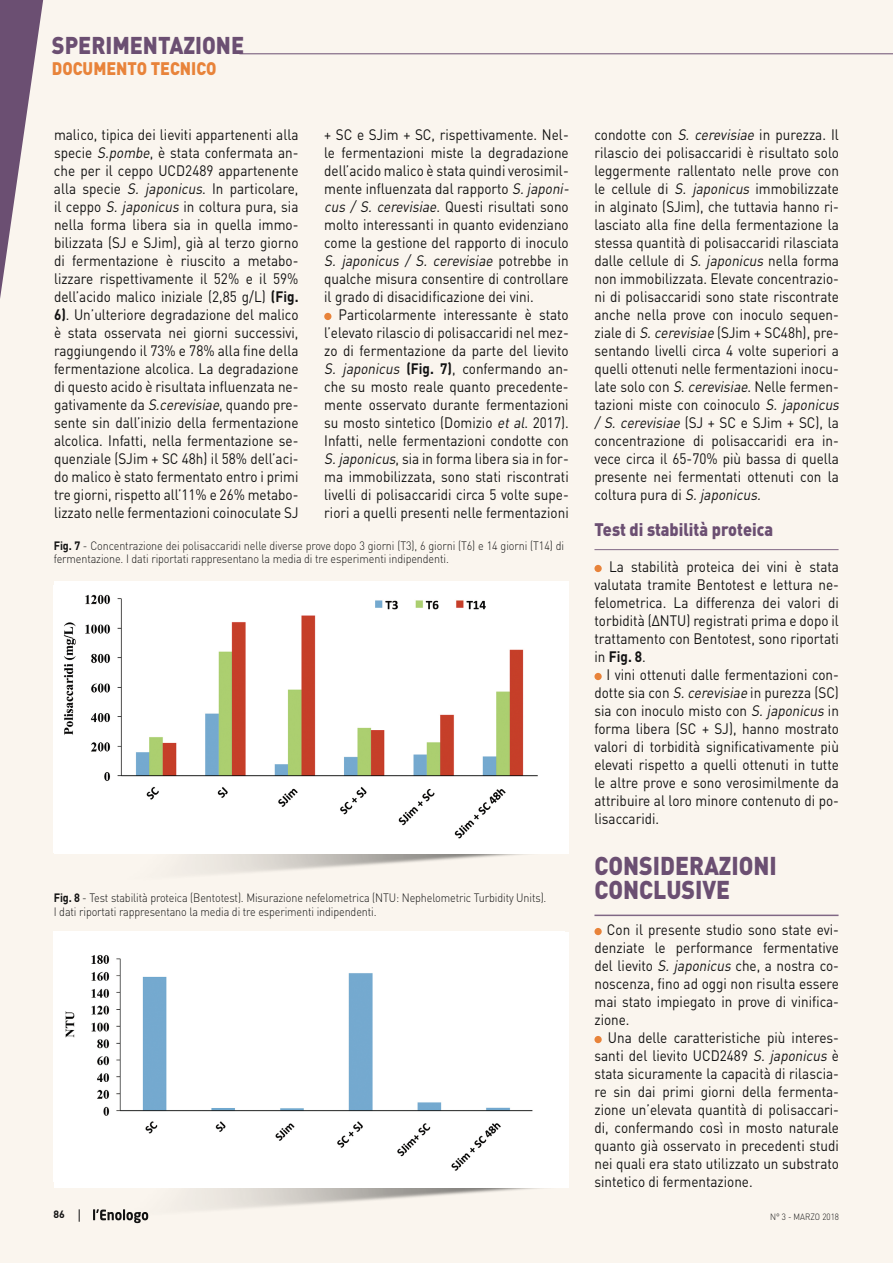
<style>
.page{position:relative;width:893px;height:1263px;background:#faf5ee}
.page>*{position:absolute;margin:0;border:0;box-sizing:border-box;transform-origin:0 0}
.t1{font:900 25.5px/24px "DIN";color:#6b4f72;scale:.9 1}
.t2{font:900 24px "DIN";color:#6b4f72;scale:.9 1}
.t3{font:900 18px "DIN";color:#6b4f72;scale:.9 1}
.t4{font:900 18px "DIN";color:#e8833a;scale:.9 1}
.t5{font:15px/18px "DIN";color:#121212;text-align:justify;scale:.9 1}
.t6{font:300 12px/13.5px "DIN";letter-spacing:-.01em;color:#121212;scale:.9 1}
.t7{font:700 10.5px "DIN";color:#121212}
.t8{font:300 9px "DIN";color:#121212;scale:.9 1}
.s1{font-style:italic}
.s2{font-weight:700}
</style>
<div class="page">
<hr style="left:239px;top:53px;width:654px;height:1px;background:#6b4f72">
<svg style="left:0;top:0;width:44px;height:299px"></svg>
<div style="left:324px;top:313px;width:7px;height:7px;background:#e8833a;border-radius:50%"></div>
<hr style="left:594px;top:549px;width:244px;height:1px;background:#806785">
<div style="left:594px;top:565px;width:8px;height:7px;background:#e8833a;border-radius:50%"></div>
<div style="left:594px;top:673px;width:8px;height:7px;background:#e8833a;border-radius:50%"></div>
<hr style="left:594px;top:914px;width:244px;height:2px;background:#806785">
<div style="left:594px;top:928px;width:8px;height:7px;background:#e8833a;border-radius:50%"></div>
<div style="left:594px;top:1036px;width:8px;height:7px;background:#e8833a;border-radius:50%"></div>
<img style="left:54px;top:853px;width:514px;height:21px">
<img style="left:54px;top:1187px;width:514px;height:37px">
<div style="left:54px;top:581px;width:514px;height:272px;background:#fff"></div>
<img style="left:63px;top:594px;width:475px;height:245px">
<div style="left:54px;top:932px;width:514px;height:255px;background:#fff"></div>
<img style="left:65px;top:955px;width:468px;height:216px">
<h2 class="t2" style="left:52px;top:29px;width:215px">SPERIMENTAZIONE</h2>
<p class="t4" style="left:52px;top:56px;width:185px">DOCUMENTO TECNICO</p>
<p class="t5" style="left:54px;top:125px;width:273px">malico, tipica dei lieviti appartenenti alla specie <span class="s1">S.pombe</span>, è stata confermata an&shy;che per il ceppo UCD2489 appartenente alla specie <span class="s1">S. japonicus</span>. In particolare, il ceppo <span class="s1">S. japonicus</span> in coltura pura, sia nella forma libera sia in quella immo&shy;bilizzata (SJ e SJim), già al terzo giorno di fermentazione è riuscito a metabo&shy;lizzare rispettivamente il 52% e il 59% dell’acido malico iniziale (2,85 g/L) <span class="s2">(Fig.<br>6)</span>. Un’ulteriore degradazione del malico è stata osservata nei giorni successivi, raggiungendo il 73% e 78% alla fine della fermentazione alcolica. La degradazione di questo acido è risultata influenzata ne&shy;gativamente da <span class="s1">S.cerevisiae</span>, quando pre&shy;sente sin dall’inizio della fermentazione alcolica. Infatti, nella fermentazione se&shy;quenziale (SJim + SC 48h) il 58% dell’aci&shy;do malico è stato fermentato entro i primi tre giorni, rispetto all’11% e 26% metabo&shy;lizzato nelle fermentazioni coinoculate SJ</p>
<p class="t5" style="left:324px;top:125px;width:277px;text-align:left">+ SC e SJim + SC, rispettivamente. Nel&shy;le fermentazioni miste la degradazione dell’acido malico è stata quindi verosimil&shy;mente influenzata dal rapporto <span class="s1">S.japoni&shy;cus / S. cerevisiae</span>. Questi risultati sono molto interessanti in quanto evidenziano come la gestione del rapporto di inoculo <span class="s1">S. japonicus / S. cerevisiae</span> p o t re b b e i n qualche misura consentire di controllare il grado di disacidificazione dei vini.</p>
<p class="t5" style="left:324px;top:305px;width:273px;text-indent:14px">Particolarmente interessante è stato l’elevato rilascio di polisaccaridi nel mez&shy;zo di fermentazione da parte del lievito <span class="s1">S. japonicus</span> <span class="s2">(Fig. 7)</span>, confermando an&shy;che su mosto reale quanto precedente&shy;mente osservato durante fermentazioni su mosto sintetico (Domizio <span class="s1">et al</span>. 2017).<br>Infatti, nelle fermentazioni condotte con <span class="s1">S.japonicus</span>, sia in forma libera sia in for&shy;ma immobilizzata, sono stati riscontrati livelli di polisaccaridi circa 5 volte supe&shy;riori a quelli presenti nelle fermentazioni</p>
<p class="t6" style="left:54px;top:538px;width:568px"><span class="s2">Fig. 7</span> - Concentrazione dei polisaccaridi nelle diverse prove dopo 3 giorni (T3), 6 giorni (T6) e 14 giorni (T14) di fermentazione. I dati riportati rappresentano la media di tre esperimenti indipendenti.</p>
<p class="t6" style="left:54px;top:891px;width:549px"><span class="s2">Fig. 8</span> - Test stabilità proteica (Bentotest). Misurazione nefelometrica (NTU: Nephelometric Turbidity Units).<br>I dati riportati rappresentano la media di tre esperimenti indipendenti.</p>
<p class="t7" style="left:54px;top:1207px;width:13px">86</p>
<p class="t5" style="left:594px;top:125px;width:277px;text-align:left">condotte con <span class="s1">S. cerevisiae</span> in purezza. Il rilascio dei polisaccaridi è risultato solo leggermente rallentato nelle prove con le cellule di <span class="s1">S. japonicus</span> immobilizzate in alginato (SJim), che tuttavia hanno ri&shy;lasciato alla fine della fermentazione la stessa quantità di polisaccaridi rilasciata dalle cellule di <span class="s1">S. japonicus</span> nella forma non immobilizzata. Elevate concentrazio&shy;ni di polisaccaridi sono state riscontrate anche nella prove con inoculo sequen&shy;ziale di <span class="s1">S.cerevisiae</span> (SJim + SC48h), pre&shy;sentando livelli circa 4 volte superiori a quelli ottenuti nelle fermentazioni inocu&shy;late solo con <span class="s1">S.cerevisiae</span>. Nelle fermen&shy;tazioni miste con coinoculo <span class="s1">S. japonicus / S. cerevisiae</span> (SJ + SC e SJim + SC), la concentrazione di polisaccaridi era in&shy;vece circa il 65-70% più bassa di quella presente nei fermentati ottenuti con la coltura pura di <span class="s1">S.japonicus.</span></p>
<p class="t3" style="left:594px;top:517px;width:200px">Test di stabilità proteica</p>
<p class="t5" style="left:594px;top:557px;width:273px;text-indent:15px">La stabilità proteica dei vini è stata valutata tramite Bentotest e lettura ne&shy;felometrica. La differenza dei valori di torbidità (ΔNTU) registrati prima e dopo il trattamento con Bentotest, sono riportati in <span class="s2">Fig. 8</span>.</p>
<p class="t5" style="left:594px;top:665px;width:273px;text-indent:12px">I vini ottenuti dalle fermentazioni con&shy;dotte sia con <span class="s1">S.cerevisiae</span> in purezza (SC) sia con inoculo misto con <span class="s1">S. japonicus</span> in forma libera (SC + SJ), hanno mostrato valori di torbidità significativamente più elevati rispetto a quelli ottenuti in tutte le altre prove e sono verosimilmente da attribuire al loro minore contenuto di po&shy;lisaccaridi.</p>
<h1 class="t1" style="left:594px;top:852px;width:204px">CONSIDERAZIONI<br>CONCLUSIVE</h1>
<p class="t5" style="left:594px;top:920px;width:273px;text-indent:13px">Con il presente studio sono state evi&shy;denziate le performance fermentative del lievito <span class="s1">S. japonicus</span> che, a nostra co&shy;noscenza, fino ad oggi non risulta essere mai stato impiegato in prove di vinifica&shy;zione.</p>
<p class="t5" style="left:594px;top:1028px;width:273px;text-indent:13px">Una delle caratteristiche più interes&shy;santi del lievito UCD2489 <span class="s1">S. japonicus</span> è stata sicuramente la capacità di rilascia&shy;re sin dai primi giorni della fermenta&shy;zione un’elevata quantità di polisaccari&shy;di, confermando così in mosto naturale quanto già osservato in precedenti studi nei quali era stato utilizzato un substrato sintetico di fermentazione.</p>
<p class="t8" style="left:770px;top:1211px;width:78px">N° 3 - MARZO 2018</p>
</div>
